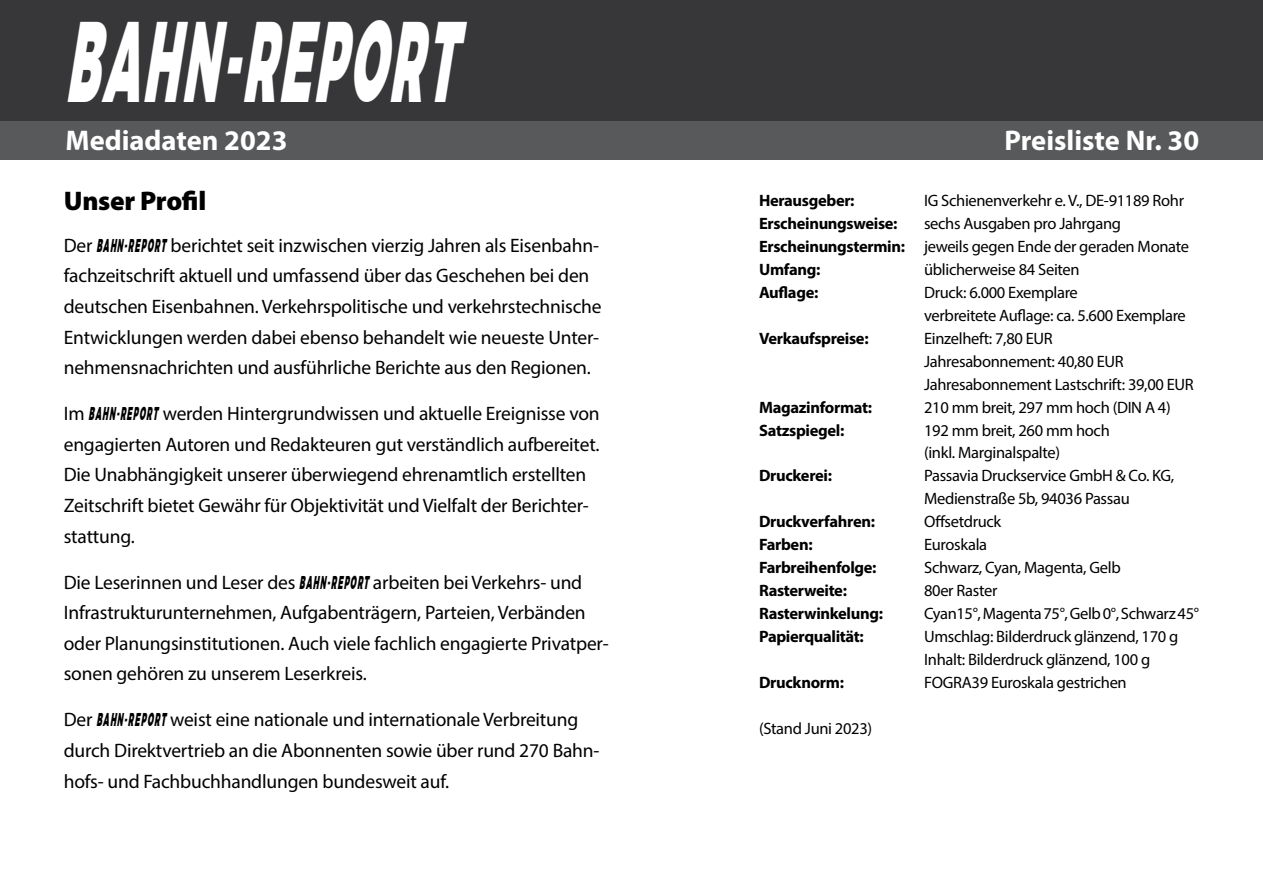
<style>
.page{position:relative;width:1263px;height:893px;background:#fff}
.page>*{position:absolute;margin:0;border:0;box-sizing:border-box;transform-origin:0 0}
.t1{font:italic 900 114px "Argentum Sans";color:#fff;scale:.4 1}
.t2{font:700 28.5px "Myriad Pro";color:#fff}
.t3{font:900 27px "Myriad Pro";letter-spacing:-.01em;color:#000}
.t4{font:19.5px/30.6px "Myriad Pro";letter-spacing:-.01em;color:#000}
.t5{font:16.5px/23px "Myriad Pro";letter-spacing:-.02em;color:#000}
.t6{font:700 16.5px "Myriad Pro";letter-spacing:-.02em;color:#000}
.s1{font-family:"Argentum Sans";font-weight:900;font-style:italic;font-size:18.6px}
.s2{font-weight:700}
</style>
<div class="page">
<div style="left:0;top:0;width:1263px;height:154px;background:#373639"></div>
<div style="left:0;top:122px;width:1263px;height:38px;background:#58595b"></div>
<h1 class="t1" style="left:65px;top:-32px;width:1041px">BAHN-REPORT</h1>
<h2 class="t2" style="left:65px;top:122px;width:223px">Mediadaten 2023</h2>
<h2 class="t2" style="left:1004px;top:122px;width:196px">Preisliste Nr. 30</h2>
<h3 class="t3" style="left:64px;top:185px;width:144px">Unser Profil</h3>
<p class="t4" style="left:64px;top:230px;width:539px">Der <span class="s1">BAHN-REPORT</span> berichtet seit inzwischen vierzig Jahren als Eisenbahn&shy;fachzeitschrift aktuell und umfassend über das Geschehen bei den deutschen Eisenbahnen. Verkehrspolitische und verkehrstechnische Entwicklungen werden dabei ebenso behandelt wie neueste Unter&shy;nehmensnachrichten und ausführliche Berichte aus den Regionen.</p>
<p class="t4" style="left:64px;top:398px;width:537px">Im <span class="s1">BAHN-REPORT</span> werden Hintergrundwissen und aktuelle Ereignisse von engagierten Autoren und Redakteuren gut verständlich aufbereitet.<br>Die Unabhängigkeit unserer überwiegend ehrenamtlich erstellten Zeitschrift bietet Gewähr für Objektivität und Vielfalt der Berichter&shy;stattung.</p>
<p class="t4" style="left:64px;top:566px;width:546px">Die Leserinnen und Leser des <span class="s1">BAHN-REPORT</span>arbeiten bei Verkehrs- und Infrastrukturunternehmen, Aufgabenträgern, Parteien, Verbänden oder Planungsinstitutionen. Auch viele fachlich engagierte Privatper&shy;sonen gehören zu unserem Leserkreis.</p>
<p class="t4" style="left:64px;top:704px;width:537px">Der <span class="s1">BAHN-REPORT</span>weist eine nationale und internationale Verbreitung durch Direktvertrieb an die Abonnenten sowie über rund 270 Bahn&shy;hofs- und Fachbuchhandlungen bundesweit auf.</p>
<p class="t6" style="left:759px;top:189px;width:97px">Herausgeber:</p>
<p class="t5" style="left:924px;top:189px;width:261px">IG Schienenverkehr e. V., DE-91189 Rohr</p>
<p class="t6" style="left:759px;top:212px;width:140px">Erscheinungsweise:</p>
<p class="t5" style="left:759px;top:211px;width:431px;text-indent:165px">sechs Ausgaben pro Jahrgang<br><span class="s2">Erscheinungstermin:</span> jeweils gegen Ende der geraden Monate<br><span class="s2">Umfang:</span></p>
<p class="t5" style="left:924px;top:257px;width:157px">üblicherweise 84 Seiten</p>
<p class="t6" style="left:759px;top:281px;width:61px">Auflage:</p>
<p class="t5" style="left:924px;top:280px;width:263px">Druck: 6.000 Exemplare<br>verbreitete Auflage: ca. 5.600 Exemplare</p>
<p class="t6" style="left:759px;top:327px;width:111px">Verkaufspreise:</p>
<p class="t5" style="left:924px;top:326px;width:271px">Einzelheft: 7,80 EUR<br>Jahresabonnement: 40,80 EUR<br>Jahresabonnement Lastschrift: 39,00 EUR</p>
<p class="t6" style="left:759px;top:396px;width:115px">Magazinformat:</p>
<p class="t5" style="left:924px;top:395px;width:248px">210 mm breit, 297 mm hoch (DIN A 4)</p>
<p class="t6" style="left:759px;top:419px;width:87px">Satzspiegel:</p>
<p class="t5" style="left:924px;top:418px;width:187px">192 mm breit, 260 mm hoch (inkl. Marginalspalte)</p>
<p class="t6" style="left:759px;top:465px;width:74px">Druckerei:</p>
<p class="t5" style="left:924px;top:464px;width:252px">Passavia Druckservice GmbH &amp; Co. KG,<br>Medienstraße 5b, 94036 Passau</p>
<p class="t6" style="left:759px;top:511px;width:117px">Druckverfahren:</p>
<p class="t5" style="left:924px;top:510px;width:79px">Offsetdruck</p>
<p class="t6" style="left:759px;top:534px;width:55px">Farben:</p>
<p class="t5" style="left:924px;top:533px;width:65px">Euroskala</p>
<p class="t6" style="left:759px;top:557px;width:119px">Farbreihenfolge:</p>
<p class="t5" style="left:924px;top:556px;width:198px">Schwarz, Cyan, Magenta, Gelb</p>
<p class="t6" style="left:759px;top:580px;width:89px">Rasterweite:</p>
<p class="t5" style="left:924px;top:579px;width:75px">80er Raster</p>
<p class="t6" style="left:759px;top:603px;width:126px">Rasterwinkelung:</p>
<p class="t5" style="left:924px;top:602px;width:276px">Cyan15°, Magenta 75°, Gelb 0°, Schwarz 45°</p>
<p class="t6" style="left:759px;top:626px;width:106px">Papierqualität:</p>
<p class="t5" style="left:924px;top:625px;width:256px">Umschlag: Bilderdruck glänzend, 170 g<br>Inhalt: Bilderdruck glänzend, 100 g</p>
<p class="t6" style="left:759px;top:672px;width:86px">Drucknorm:</p>
<p class="t5" style="left:924px;top:671px;width:204px">FOGRA39 Euroskala gestrichen</p>
<p class="t5" style="left:759px;top:717px;width:115px">(Stand Juni 2023)</p>
</div>
